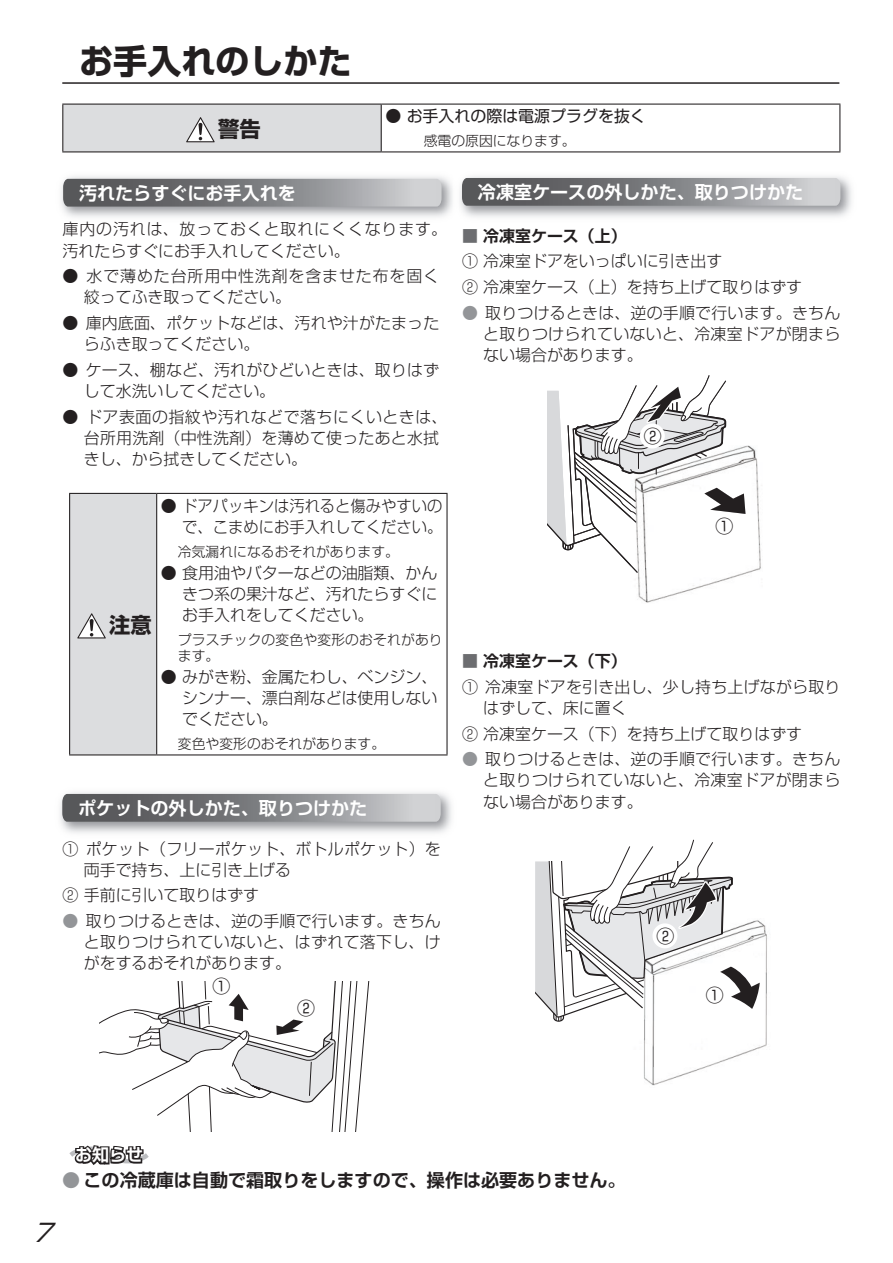
<style>
.page{position:relative;width:893px;height:1263px;background:#fff}
.page>*{position:absolute;margin:0;border:0;box-sizing:border-box;transform-origin:0 0}
.t1{font:700 34.05px "Shin Go Pro";color:#231f20}
.t2{font:italic 24.45px "Shin Go Pro";color:#231f20}
.t3{font:700 21.3px "Shin Go Pro";color:#231f20}
.t4{font:700 18px "Shin Go Pro De";color:#fff}
.t5{font:700 18px "Shin Go Pro De";color:#231f20}
.t6{font:700 16.95px "Shin Go Pro De";color:#fff}
.t7{font:300 15.9px/21.3px "Shin Go Pro";letter-spacing:.01em;color:#231f20}
.t8{font:300 15.9px/21.3px "Shin Go Pro";letter-spacing:.055em;color:#231f20}
.t9{font:700 15.9px "Shin Go Pro De";color:#231f20}
.t10{font:15.9px "Shin Go Pro";color:#231f20}
.t11{font:300 13.8px/15.9px "Shin Go Pro";color:#231f20}
.s1{color:#939598}
.s2{color:#6c6d70}
</style>
<div class="page">
<div style="left:63px;top:104px;width:318px;height:48px;background:#dcdddf"></div>
<hr style="left:381px;top:105px;width:1px;height:46px;background:#231f20">
<hr style="left:62px;top:104px;width:319px;height:1px;background:#231f20">
<hr style="left:62px;top:105px;width:1px;height:46px;background:#231f20">
<hr style="left:381px;top:104px;width:459px;height:1px;background:#231f20">
<hr style="left:839px;top:105px;width:1px;height:46px;background:#231f20">
<hr style="left:62px;top:151px;width:319px;height:1px;background:#231f20">
<hr style="left:381px;top:151px;width:459px;height:1px;background:#231f20">
<svg style="left:186px;top:117px;width:29px;height:25px"></svg>
<svg style="left:69px;top:1145px;width:80px;height:20px"></svg>
<img style="left:61px;top:176px;width:392px;height:41px">
<svg style="left:63px;top:179px;width:379px;height:28px;background:#858689"></svg>
<img style="left:60px;top:792px;width:392px;height:41px">
<svg style="left:62px;top:794px;width:379px;height:28px;background:#858689"></svg>
<img style="left:460px;top:176px;width:392px;height:41px">
<svg style="left:462px;top:178px;width:378px;height:28px;background:#858689"></svg>
<hr style="left:62px;top:82px;width:777px;height:2px;background:#231f20">
<div style="left:70px;top:493px;width:87px;height:262px;background:#dcdddf"></div>
<hr style="left:156px;top:494px;width:1px;height:260px;background:#231f20">
<hr style="left:69px;top:493px;width:88px;height:1px;background:#231f20">
<hr style="left:69px;top:494px;width:1px;height:260px;background:#231f20">
<hr style="left:157px;top:493px;width:291px;height:1px;background:#231f20">
<hr style="left:446px;top:494px;width:2px;height:260px;background:#231f20">
<hr style="left:69px;top:754px;width:88px;height:1px;background:#231f20">
<hr style="left:157px;top:754px;width:291px;height:1px;background:#231f20">
<svg style="left:77px;top:613px;width:29px;height:25px"></svg>
<img style="left:638px;top:445px;width:123px;height:158px">
<img style="left:644px;top:922px;width:123px;height:164px">
<svg style="left:100px;top:981px;width:270px;height:151px"></svg>
<svg style="left:547px;top:375px;width:198px;height:199px"></svg>
<svg style="left:535px;top:839px;width:225px;height:183px"></svg>
<h1 class="t1" style="left:79px;top:34px;width:274px">お手入れのしかた</h1>
<h3 class="t3" style="left:218px;top:112px;width:44px">警告</h3>
<p class="t4" style="left:79px;top:178px;width:218px">汚れたらすぐにお手入れを</p>
<p class="t10" style="left:385px;top:103px;width:262px">● お手入れの際は電源プラグを抜く</p>
<p class="t11" style="left:424px;top:131px;width:154px">感電の原因になります。</p>
<p class="t4" style="left:478px;top:178px;width:327px">冷凍室ケースの外しかた、取りつけかた</p>
<p class="t8" style="left:63px;top:217px;width:386px">庫内の汚れは、放っておくと取れにくくなります。汚れたらすぐにお手入れしてください。</p>
<p class="t8" style="left:84px;top:264px;width:357px;text-indent:-21px">● 水で薄めた台所用中性洗剤を含ませた布を固く絞ってふき取ってください。</p>
<p class="t7" style="left:84px;top:310px;width:357px;text-indent:-21px">● 庫内底面、ポケットなどは、汚れや汁がたまったらふき取ってください。</p>
<p class="t7" style="left:84px;top:357px;width:357px;text-indent:-21px">● ケース、棚など、汚れがひどいときは、取りはずして水洗いしてください。</p>
<p class="t7" style="left:84px;top:404px;width:365px;text-indent:-21px">● ドア表面の指紋や汚れなどで落ちにくいときは、台所用洗剤（中性洗剤）を薄めて使ったあと水拭きし、から拭きしてください。</p>
<h3 class="t3" style="left:109px;top:608px;width:44px">注意</h3>
<p class="t7" style="left:161px;top:493px;width:283px;text-align:right">● ドアパッキンは汚れると傷みやすいので、こまめにお手入れしてください。</p>
<p class="t11" style="left:178px;top:542px;width:223px">冷気漏れになるおそれがあります。</p>
<p class="t7" style="left:182px;top:560px;width:257px;text-align:justify;text-indent:-21px">● 食用油やバターなどの油脂類、かんきつ系の果汁など、汚れたらすぐにお手入れをしてください。</p>
<p class="t11" style="left:178px;top:630px;width:266px">プラスチックの変色や変形のおそれがあります。</p>
<p class="t7" style="left:182px;top:664px;width:257px;text-align:justify;text-indent:-21px">● みがき粉、金属たわし、ベンジン、シンナー、漂白剤などは使用しないでください。</p>
<p class="t11" style="left:178px;top:734px;width:209px">変色や変形のおそれがあります。</p>
<p class="t4" style="left:78px;top:793px;width:291px">ポケットの外しかた、取りつけかた</p>
<p class="t7" style="left:84px;top:836px;width:359px;text-indent:-21px">① ポケット（フリーポケット、ボトルポケット）を両手で持ち、上に引き上げる</p>
<p class="t7" style="left:63px;top:883px;width:198px">② 手前に引いて取りはずす</p>
<p class="t7" style="left:84px;top:908px;width:359px;text-align:justify;text-indent:-21px"><span class="s1">●</span> 取りつけるときは、逆の手順で行います。きちんと取りつけられていないと、はずれて落下し、けがをするおそれがあります。</p>
<p class="t9" style="left:462px;top:223px;width:166px"><span class="s2">■</span> 冷凍室ケース（上）</p>
<p class="t7" style="left:462px;top:247px;width:342px;line-height:25.5px">① 冷凍室ドアをいっぱいに引き出す<br>② 冷凍室ケース（上）を持ち上げて取りはずす</p>
<p class="t7" style="left:483px;top:300px;width:359px;text-align:justify;text-indent:-21px"><span class="s1">●</span> 取りつけるときは、逆の手順で行います。きちんと取りつけられていないと、冷凍室ドアが閉まらない場合があります。</p>
<p class="t9" style="left:462px;top:648px;width:166px"><span class="s2">■</span> 冷凍室ケース（下）</p>
<p class="t7" style="left:483px;top:674px;width:359px;text-indent:-21px">① 冷凍室ドアを引き出し、少し持ち上げながら取りはずして、床に置く</p>
<p class="t7" style="left:462px;top:721px;width:342px">② 冷凍室ケース（下）を持ち上げて取りはずす</p>
<p class="t7" style="left:483px;top:746px;width:359px;text-align:justify;text-indent:-21px"><span class="s1">●</span> 取りつけるときは、逆の手順で行います。きちんと取りつけられていないと、冷凍室ドアが閉まらない場合があります。</p>
<p class="t6" style="left:75px;top:1141px;width:70px">お知らせ</p>
<p class="t5" style="left:62px;top:1165px;width:565px"><span class="s1">●</span> この冷蔵庫は自動で霜取りをしますので、操作は必要ありません。</p>
<h2 class="t2" style="left:32px;top:1212px;width:33px">7</h2>
</div>
